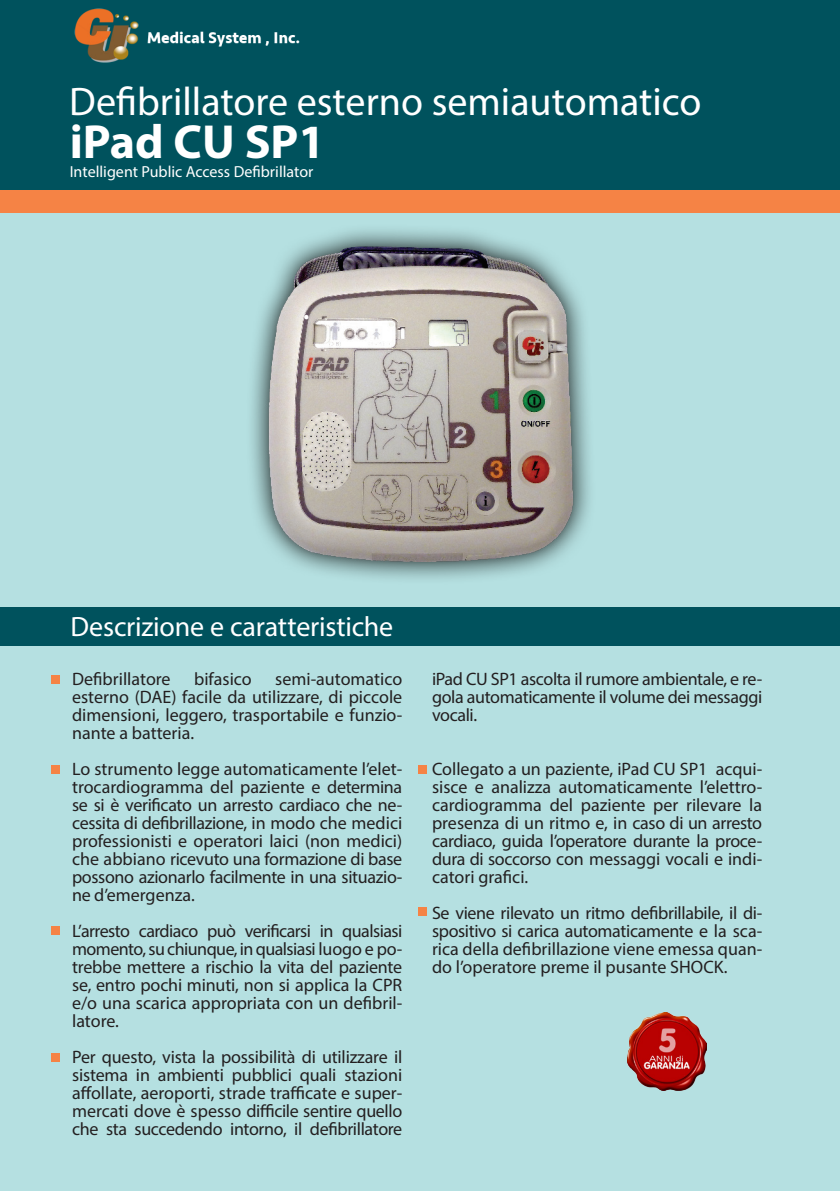
<style>
.page{position:relative;width:840px;height:1191px;background:#fff}
.page>*{position:absolute;margin:0;border:0;box-sizing:border-box;transform-origin:0 0}
.t1{font:80px "Arial";color:#f58345}
.t2{font:700 48px "Myriad Pro";color:#fff}
.t3{font:40px "Myriad Pro";color:#fff}
.t4{font:36px "Myriad Pro";color:#fff}
.t5{font:28px "Myriad Pro";letter-spacing:-.005em;color:#fff}
.t6{font:18px/18px "Myriad Pro";letter-spacing:-.005em;color:#231f20;text-align:justify}
.t7{font:16px "Myriad Pro";color:#fff}
</style>
<div class="page">
<div style="left:0;top:0;width:839px;height:1191px;background:#b5e0e1"></div>
<div style="left:0;top:0;width:839px;height:190px;background:#00525d"></div>
<img style="left:251px;top:230px;width:339px;height:349px">
<div style="left:0;top:607px;width:839px;height:38px;background:#00525d"></div>
<div style="left:0;top:190px;width:839px;height:23px;background:#f58345"></div>
<img style="left:627px;top:1012px;width:78px;height:78px">
<img style="left:74px;top:8px;width:226px;height:55px">
<p class="t3" style="left:69px;top:77px;width:633px">Defibrillatore esterno semiautomatico</p>
<p class="t2" style="left:70px;top:110px;width:257px">iPad CU SP1</p>
<p class="t7" style="left:70px;top:162px;width:245px">Intelligent Public Access Defibrillator</p>
<p class="t4" style="left:302px;top:285px;width:9px">.</p>
<p class="t5" style="left:71px;top:609px;width:324px">Descrizione e caratteristiche</p>
<p class="t1" style="left:-21px;top:691px;width:24px;rotate:-90deg">.</p>
<p class="t1" style="left:-21px;top:780px;width:24px;rotate:-90deg">.</p>
<p class="t1" style="left:-21px;top:942px;width:24px;rotate:-90deg">.</p>
<p class="t1" style="left:-21px;top:1069px;width:24px;rotate:-90deg">.</p>
<p class="t6" style="left:72px;top:670px;width:100px">Defibrillatore</p>
<p class="t6" style="left:194px;top:670px;width:59px">bifasico</p>
<p class="t6" style="left:72px;top:670px;width:331px;text-indent:203px">semi-automatico esterno (DAE) facile da utilizzare, di piccole dimensioni, leggero, trasportabile e funzio&shy;nante a batteria.</p>
<p class="t6" style="left:72px;top:760px;width:331px">Lo strumento legge automaticamente l’elet&shy;trocardiogramma del paziente e determina se si è verificato un arresto cardiaco che ne&shy;cessita di defibrillazione, in modo che medici professionisti e operatori laici (non medici) che abbiano ricevuto una formazione di base possono azionarlo facilmente in una situazio&shy;ne d’emergenza.</p>
<p class="t6" style="left:72px;top:922px;width:331px">L’arresto cardiaco può verificarsi in qualsiasi momento, su chiunque, in qualsiasi luogo e po&shy;trebbe mettere a rischio la vita del paziente se, entro pochi minuti, non si applica la CPR e/o una scarica appropriata con un defibril&shy;latore.</p>
<p class="t6" style="left:72px;top:1048px;width:331px">Per questo, vista la possibilità di utilizzare il sistema in ambienti pubblici quali stazioni affollate, aeroporti, strade trafficate e super&shy;mercati dove è spesso difficile sentire quello che sta succedendo intorno, il defibrillatore</p>
<p class="t6" style="left:432px;top:670px;width:331px">iPad CU SP1 ascolta il rumore ambientale, e re&shy;gola automaticamente il volume dei messaggi vocali.</p>
<p class="t6" style="left:432px;top:760px;width:331px">Collegato a un paziente, iPad CU SP1 acqui&shy;sisce e analizza automaticamente l’elettro&shy;cardiogramma del paziente per rilevare la presenza di un ritmo e, in caso di un arresto cardiaco, guida l’operatore durante la proce&shy;dura di soccorso con messaggi vocali e indi&shy;catori grafici.</p>
<p class="t6" style="left:432px;top:904px;width:331px">Se viene rilevato un ritmo defibrillabile, il di&shy;spositivo si carica automaticamente e la sca&shy;rica della defibrillazione viene emessa quan&shy;do l’operatore preme il pusante SHOCK.</p>
<p class="t1" style="left:345px;top:780px;width:24px;rotate:-90deg">.</p>
<p class="t1" style="left:345px;top:922px;width:24px;rotate:-90deg">.</p>
</div>
